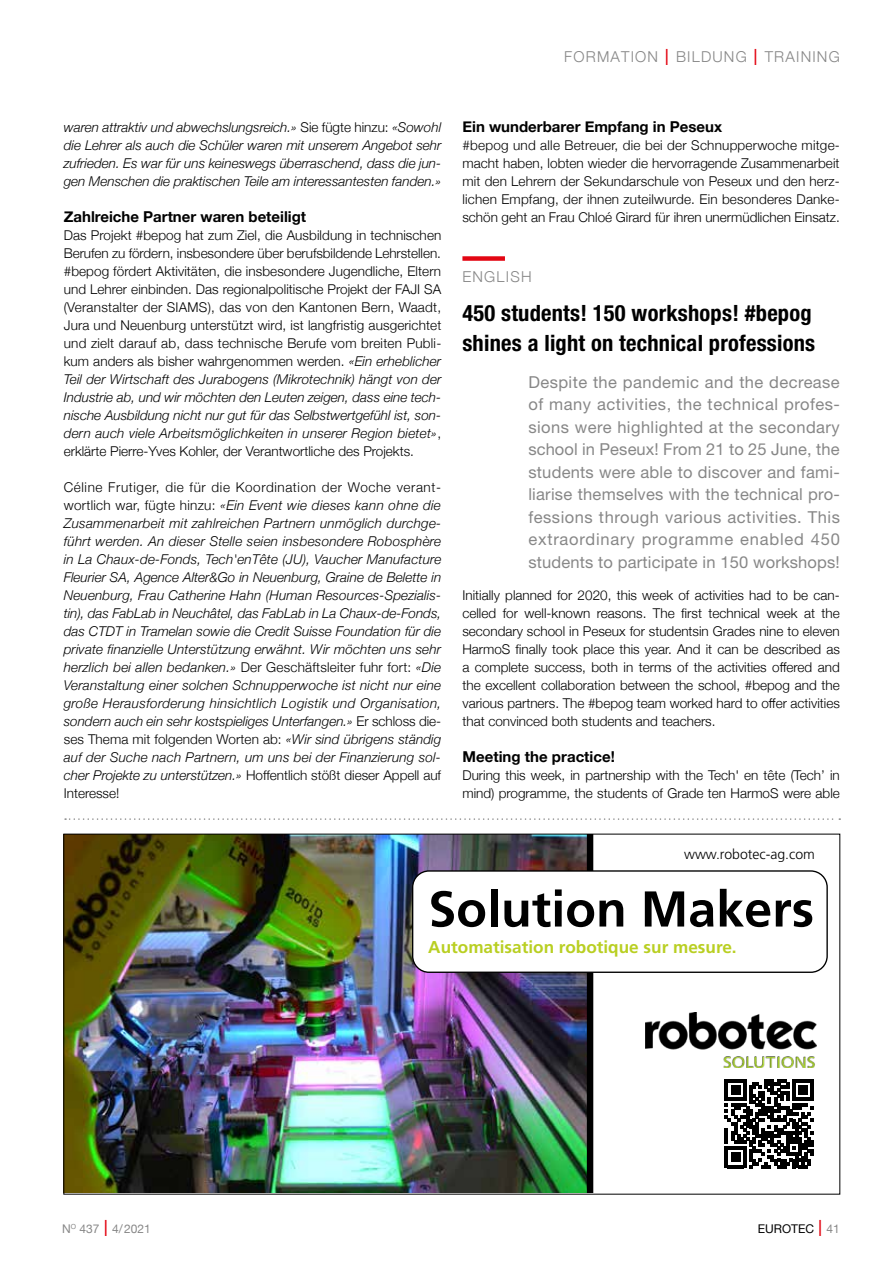
<style>
.page{position:relative;width:893px;height:1263px;background:#fff}
.page>*{position:absolute;margin:0;border:0;box-sizing:border-box;transform-origin:0 0}
.t1{font:700 50.25px "Frutiger LT Std";color:#000}
.t2{font:700 condensed 22.5px/30px "Helvetica Neue";letter-spacing:.01em;color:#000}
.t3{font:700 17.1px "Frutiger LT Std";color:#b9cf22}
.t4{font:16.5px/22.5px "Helvetica Neue";letter-spacing:.01em;color:#878787;text-align:justify}
.t5{font:700 15px "Helvetica Neue";color:#000}
.t6{font:300 15px "Helvetica Neue";letter-spacing:.08em;color:#878787}
.t7{font:300 14.1px "Frutiger LT Std";color:#000}
.t8{font:300 13.5px/18px "Helvetica Neue";color:#000;text-align:justify}
.t9{font:italic 300 13.5px/18px "Helvetica Neue";color:#000;text-align:justify}
.t10{font:12px "Helvetica Neue";color:#878787}
.t11{font:12px "Helvetica Neue";color:#000}
.s1{font-stretch:condensed;font-size:22.5px;color:#e30613}
.s2{font-style:normal}
.s3{font-style:italic}
.s4{font-weight:300;font-stretch:condensed;font-size:22.5px;color:#e30613}
.s5{color:#878787}
</style>
<div class="page">
<img style="left:66px;top:836px;width:521px;height:356px">
<svg style="left:587px;top:973px;width:6px;height:219px"></svg>
<svg style="left:587px;top:836px;width:6px;height:34px"></svg>
<div style="left:413px;top:871px;width:414px;height:101px;background:#fff;border-radius:16px"></div>
<div style="left:412px;top:870px;width:416px;height:103px;border:1px solid #000;border-radius:16px"></div>
<img style="left:645px;top:1013px;width:171px;height:54px">
<svg style="left:725px;top:1079px;width:89px;height:89px"></svg>
<svg style="left:65px;top:818px;width:775px;height:2px"></svg>
<div style="left:462px;top:256px;width:43px;height:5px;background:#e30613"></div>
<p class="t6" style="left:564px;top:44px;width:277px">FORMATION <span class="s1">I</span> BILDUNG <span class="s1">I</span> TRAINING</p>
<p class="t9" style="left:64px;top:117px;width:379px">waren attraktiv und abwechslungsreich.» <span class="s2">Sie fügte hinzu:</span> «Sowohl die Lehrer als auch die Schüler waren mit unserem Angebot sehr zufrieden. Es war für uns keineswegs überraschend, dass die jun&shy;gen Menschen die praktischen Teile am interessantesten fanden.»</p>
<p class="t5" style="left:64px;top:205px;width:244px">Zahlreiche Partner waren beteiligt</p>
<p class="t8" style="left:64px;top:225px;width:379px">Das Projekt #bepog hat zum Ziel, die Ausbildung in technischen Berufen zu fördern, insbesondere über berufsbildende Lehrstellen. #bepog fördert Aktivitäten, die insbesondere Jugendliche, Eltern und Lehrer einbinden. Das regionalpolitische Projekt der FAJI SA (Veranstalter der SIAMS), das von den Kantonen Bern, Waadt, Jura und Neuenburg unterstützt wird, ist langfristig ausgerichtet und zielt darauf ab, dass technische Berufe vom breiten Publi&shy;kum anders als bisher wahrgenommen werden. <span class="s3">«Ein erheblicher Teil der Wirtschaft des Jurabogens (Mikrotechnik) hängt von der Industrie ab, und wir möchten den Leuten zeigen, dass eine tech&shy;nische Ausbildung nicht nur gut für das Selbstwertgefühl ist, son&shy;dern auch viele Arbeitsmöglichkeiten in unserer Region bietet»</span>, erklärte Pierre-Yves Kohler, der Verantwortliche des Projekts.</p>
<p class="t9" style="left:64px;top:477px;width:379px"><span class="s2">Céline Frutiger, die für die Koordination der Woche verant&shy;wortlich war, fügte hinzu:</span> «Ein Event wie dieses kann ohne die Zusammenarbeit mit zahlreichen Partnern unmöglich durchge&shy;führt werden. An dieser Stelle seien insbesondere Robosphère in La Chaux-de-Fonds, Tech'enTête (JU), Vaucher Manufacture Fleurier SA, Agence Alter&amp;Go in Neuenburg, Graine de Belette in Neuenburg, Frau Catherine Hahn (Human Resources-Spezialis&shy;tin), das FabLab in Neuchâtel, das FabLab in La Chaux-de-Fonds, das CTDT in Tramelan sowie die Credit Suisse Foundation für die private finanzielle Unterstützung erwähnt. Wir möchten uns sehr herzlich bei allen bedanken.» <span class="s2">Der Geschäftsleiter fuhr fort:</span> «Die Veranstaltung einer solchen Schnupperwoche ist nicht nur eine große Herausforderung hinsichtlich Logistik und Organisation, sondern auch ein sehr kostspieliges Unterfangen.» <span class="s2">Er schloss die&shy;ses Thema mit folgenden Worten ab:</span> «Wir sind übrigens ständig auf der Suche nach Partnern, um uns bei der Finanzierung sol&shy;cher Projekte zu unterstützen.» <span class="s2">Hoffentlich stößt dieser Appell auf Interesse!</span></p>
<p class="t5" style="left:462px;top:115px;width:261px">Ein wunderbarer Empfang in Peseux</p>
<p class="t8" style="left:462px;top:135px;width:379px">#bepog und alle Betreuer, die bei der Schnupperwoche mitge&shy;macht haben, lobten wieder die hervorragende Zusammenarbeit mit den Lehrern der Sekundarschule von Peseux und den herz&shy;lichen Empfang, der ihnen zuteilwurde. Ein besonderes Danke&shy;schön geht an Frau Chloé Girard für ihren unermüdlichen Einsatz.</p>
<p class="t6" style="left:462px;top:265px;width:71px">ENGLISH</p>
<h2 class="t2" style="left:462px;top:298px;width:354px">450 students! 150 workshops! #bepog shines a light on technical professions</h2>
<p class="t4" style="left:528px;top:370px;width:313px">Despite the pandemic and the decrease of many activities, the technical profes&shy;sions were highlighted at the secondary school in Peseux! From 21 to 25 June, the students were able to discover and fami&shy;liarise themselves with the technical pro&shy;fessions through various activities. This extraordinary programme enabled 450 students to participate in 150 workshops!</p>
<p class="t8" style="left:462px;top:585px;width:379px">Initially planned for 2020, this week of activities had to be can&shy;celled for well-known reasons. The first technical week at the secondary school in Peseux for studentsin Grades nine to eleven HarmoS finally took place this year. And it can be described as a complete success, both in terms of the activities offered and the excellent collaboration between the school, #bepog and the various partners. The #bepog team worked hard to offer activities that convinced both students and teachers.</p>
<p class="t5" style="left:462px;top:745px;width:154px">Meeting the practice!</p>
<p class="t8" style="left:462px;top:765px;width:379px">During this week, in partnership with the Tech' en tête (Tech’ in mind) programme, the students of Grade ten HarmoS were able</p>
<p class="t7" style="left:684px;top:846px;width:132px">www.robotec-ag.com</p>
<h1 class="t1" style="left:428px;top:879px;width:387px">Solution Makers</h1>
<p class="t3" style="left:428px;top:937px;width:310px">Automatisation robotique sur mesure.</p>
<p class="t10" style="left:62px;top:1220px;width:90px">N<sup>O</sup> 437 <span class="s4">I</span> 4/2021</p>
<p class="t11" style="left:758px;top:1220px;width:84px">EUROTEC <span class="s4">I</span> <span class="s5">41</span></p>
</div>
